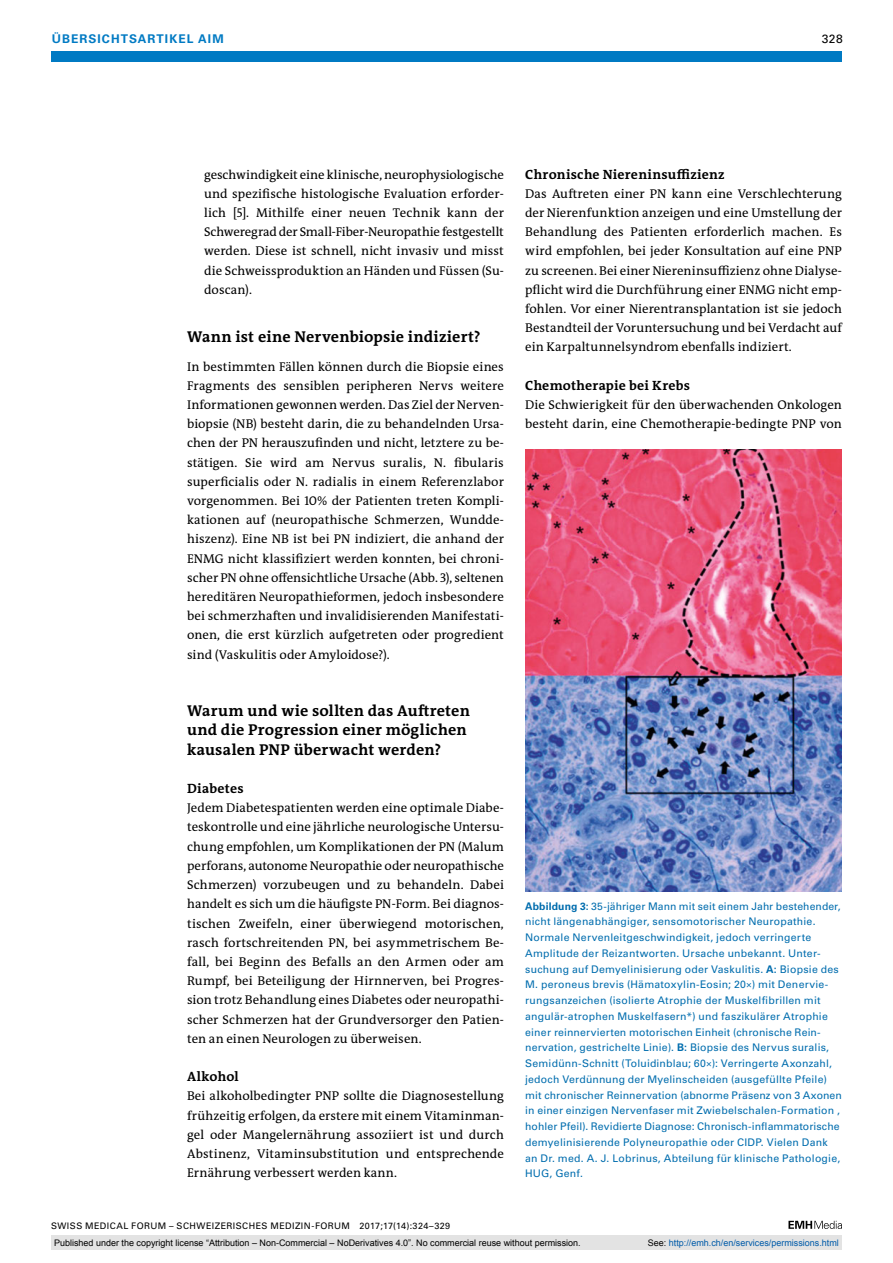
<style>
.page{position:relative;width:893px;height:1263px;background:#fff}
.page>*{position:absolute;margin:0;border:0;box-sizing:border-box;transform-origin:0 0}
.t1{font:700 15.75px/19.2px "The Antiqua B W7";letter-spacing:.015em;color:#000}
.t2{font:700 13.5px "The Antiqua B W7";letter-spacing:.02em;color:#000}
.t3{font:12.75px/19.2px "The Antiqua B W5 Plain";letter-spacing:.005em;color:#000;text-align:justify}
.t4{font:700 12px "Univers LT Std";color:#007ac3}
.t5{font:12px "Univers LT Std";color:#000}
.t6{font:10.5px/15.8px "Univers LT Std";letter-spacing:.02em;color:#006dae}
.t7{font:9px "Arial";color:#000}
.t8{font:9px "Univers LT Std";letter-spacing:.05em;color:#000}
.t9{font:9px "Arial";color:#005ba9}
.s1{font-weight:700}
.s2{font-family:"The Antiqua B W5 Plain"}
.s3{color:#000}
</style>
<div class="page">
<div style="left:51px;top:51px;width:791px;height:11px;background:#007ac3"></div>
<svg style="left:788px;top:1221px;width:54px;height:8px"></svg>
<img style="left:525px;top:449px;width:317px;height:442px">
<div style="left:51px;top:1235px;width:791px;height:15px;background:#e3e3e3"></div>
<p class="t4" style="left:52px;top:31px;width:20px">ÜBERSICHTSARTIKEL</p>
<p class="t4" style="left:198px;top:31px;width:27px">AIM</p>
<p class="t5" style="left:822px;top:31px;width:23px">328</p>
<p class="t3" style="left:204px;top:165px;width:301px">geschwindigkeit eine klinische, neurophysiologische und spezifische histologische Evaluation erforder&shy;lich [5]. Mithilfe einer neuen Technik kann der Schweregrad der Small-Fiber-Neuropathie festgestellt werden. Diese ist schnell, nicht invasiv und misst die Schweissproduktion an Händen und Füssen (Su&shy;doscan).</p>
<p class="t1" style="left:187px;top:327px;width:295px">Wann ist eine Nervenbiopsie indiziert?</p>
<p class="t3" style="left:187px;top:357px;width:318px">In bestimmten Fällen können durch die Biopsie eines Fragments des sensiblen peripheren Nervs weitere Informationen gewonnen werden. Das Ziel der Nerven&shy;biopsie (NB) besteht darin, die zu behandelnden Ursa&shy;chen der PN herauszufinden und nicht, letztere zu be&shy;stätigen. Sie wird am Nervus suralis, N. fibularis superficialis oder N. radialis in einem Referenzlabor vorgenommen. Bei 10% der Patienten treten Kompli&shy;kationen auf (neuropathische Schmerzen, Wundde&shy;hiszenz). Eine NB ist bei PN indiziert, die anhand der ENMG nicht klassifiziert werden konnten, bei chroni&shy;scher PN ohne offensichtliche Ursache (Abb. 3), seltenen hereditären Neuropathieformen, jedoch insbesondere bei schmerzhaften und invalidisierenden Manifestati&shy;onen, die erst kürzlich aufgetreten oder progredient sind (Vaskulitis oder Amyloidose?).</p>
<p class="t1" style="left:187px;top:701px;width:284px">Warum und wie sollten das Auftreten und die Progression einer möglichen kausalen PNP überwacht werden?</p>
<p class="t2" style="left:187px;top:780px;width:58px">Diabetes</p>
<p class="t3" style="left:187px;top:798px;width:318px">Jedem Diabetespatienten werden eine optimale Diabe&shy;teskontrolle und eine jährliche neurologische Untersu&shy;chung empfohlen, um Komplikationen der PN (Malum perforans, autonome Neuropathie oder neuropathische Schmerzen) vorzubeugen und zu behandeln. Dabei handelt es sich um die häufigste PN-Form. Bei diagnos&shy;tischen Zweifeln, einer überwiegend motorischen, rasch fortschreitenden PN, bei asymmetrischem Be&shy;fall, bei Beginn des Befalls an den Armen oder am Rumpf, bei Beteiligung der Hirnnerven, bei Progres&shy;sion trotz Behandlung eines Diabetes oder neuropathi&shy;scher Schmerzen hat der Grundversorger den Patien&shy;ten an einen Neurologen zu überweisen.</p>
<p class="t2" style="left:187px;top:1068px;width:53px">Alkohol</p>
<p class="t3" style="left:187px;top:1086px;width:318px">Bei alkoholbedingter PNP sollte die Diagnosestellung frühzeitig erfolgen, da erstere mit einem Vitaminman&shy;gel oder Mangelernährung assoziiert ist und durch Abstinenz, Vitaminsubstitution und entsprechende Ernährung verbessert werden kann.</p>
<p class="t2" style="left:525px;top:165px;width:201px">Chronische Niereninsuffizienz</p>
<p class="t3" style="left:525px;top:184px;width:318px">Das Auftreten einer PN kann eine Verschlechterung der Nierenfunktion anzeigen und eine Umstellung der Behandlung des Patienten erforderlich machen. Es wird empfohlen, bei jeder Konsultation auf eine PNP zu screenen. Bei einer Niereninsuffizienz ohne Dialyse&shy;pflicht wird die Durchführung einer ENMG nicht emp&shy;fohlen. Vor einer Nierentransplantation ist sie jedoch Bestandteil der Voruntersuchung und bei Verdacht auf ein Karpaltunnelsyndrom ebenfalls indiziert.</p>
<p class="t2" style="left:525px;top:377px;width:166px">Chemotherapie bei Krebs</p>
<p class="t3" style="left:525px;top:395px;width:318px">Die Schwierigkeit für den überwachenden Onkologen besteht darin, eine Chemotherapie-bedingte PNP von</p>
<p class="t6" style="left:525px;top:898px;width:318px"><span class="s1">ABBILDUNG 3:</span> 35-jähriger Mann mit seit einem Jahr bestehender, nicht längenabhängiger, sensomotorischer Neuropathie.<br>Normale Nervenleitgeschwindigkeit, jedoch verringerte Amplitude der Reizantworten. Ursache unbekannt. Unter&shy;suchung auf Demyelinisierung oder Vaskulitis. <span class="s1">A:</span> Biopsie des M. peroneus brevis (Hämatoxylin-Eosin; 20<span class="s2">×</span>) mit Denervie&shy;rungsanzeichen (isolierte Atrophie der Muskelfibrillen mit angulär-atrophen Muskelfasern*) und faszikulärer Atrophie einer reinnervierten motorischen Einheit (chronische Rein&shy;nervation, gestrichelte Linie). <span class="s1">B:</span> Biopsie des Nervus suralis, Semidünn-Schnitt (Toluidinblau; 60<span class="s2">×</span>): Verringerte Axonzahl, jedoch Verdünnung der Myelinscheiden (ausgefüllte Pfeile) mit chronischer Reinnervation (abnorme Präsenz von 3 Axonen in einer einzigen Nervenfaser mit Zwiebelschalen-Formation , hohler Pfeil). Revidierte Diagnose: Chronisch-inflammatorische demyelinisierende Polyneuropathie oder CIDP. Vielen Dank an Dr. med. A. J. Lobrinus, Abteilung für klinische Pathologie, HUG, Genf.</p>
<p class="t8" style="left:51px;top:1220px;width:401px">SWISS MEDICAL FORUM – SCHWEIZERISCHES MEDIZIN-FORUM 2017;17(14):324–329</p>
<p class="t7" style="left:54px;top:1237px;width:528px">Published under the copyright license “Attribution – Non-Commercial – NoDerivatives 4.0”. No commercial reuse without permission.</p>
<p class="t9" style="left:648px;top:1237px;width:193px"><span class="s3">See:</span> http://emh.ch/en/services/permissions.html</p>
</div>
